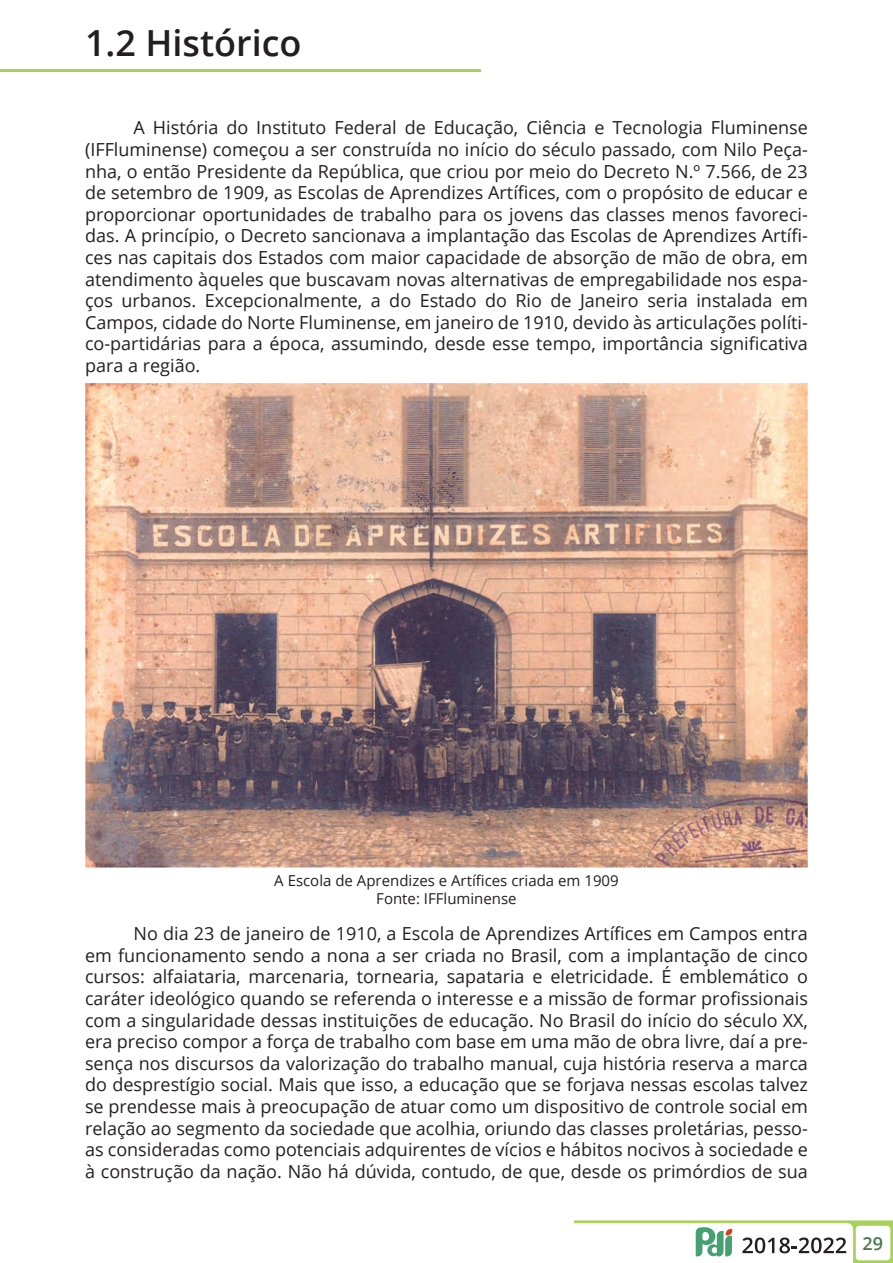
<style>
.page{position:relative;width:893px;height:1263px;background:#fff}
.page>*{position:absolute;margin:0;border:0;box-sizing:border-box;transform-origin:0 0}
.t1{font:600 36px "Open Sans";color:#231f20}
.t2{font:18px/21.6px "Open Sans";color:#231f20;text-align:justify}
.t3{font:600 18px "Open Sans";color:#47784e}
.t4{font:15px/18px "Open Sans";color:#231f20;text-align:center}
</style>
<div class="page">
<svg style="left:574px;top:1220px;width:319px;height:43px"></svg>
<hr style="left:0;top:70px;width:480px;height:2px;background:#a8d158">
<img style="left:85px;top:384px;width:723px;height:483px">
<p class="t1" style="left:85px;top:18px;width:218px">1.2 Histórico</p>
<p class="t2" style="left:85px;top:117px;width:724px;text-indent:49px">A História do Instituto Federal de Educação, Ciência e Tecnologia Fluminense (IFFluminense) começou a ser construída no início do século passado, com Nilo Peça&shy;nha, o então Presidente da República, que criou por meio do Decreto N.º 7.566, de 23 de setembro de 1909, as Escolas de Aprendizes Artífices, com o propósito de educar e proporcionar oportunidades de trabalho para os jovens das classes menos favoreci&shy;das. A princípio, o Decreto sancionava a implantação das Escolas de Aprendizes Artífi&shy;ces nas capitais dos Estados com maior capacidade de absorção de mão de obra, em atendimento àqueles que buscavam novas alternativas de empregabilidade nos espa&shy;ços urbanos. Excepcionalmente, a do Estado do Rio de Janeiro seria instalada em Campos, cidade do Norte Fluminense, em janeiro de 1910, devido às articulações políti&shy;co-partidárias para a época, assumindo, desde esse tempo, importância significativa para a região.</p>
<p class="t4" style="left:274px;top:871px;width:346px">A Escola de Aprendizes e Artífices criada em 1909<br>Fonte: IFFluminense</p>
<p class="t2" style="left:85px;top:922px;width:724px;text-indent:49px">No dia 23 de janeiro de 1910, a Escola de Aprendizes Artífices em Campos entra em funcionamento sendo a nona a ser criada no Brasil, com a implantação de cinco cursos: alfaiataria, marcenaria, tornearia, sapataria e eletricidade. É emblemático o caráter ideológico quando se referenda o interesse e a missão de formar profissionais com a singularidade dessas instituições de educação. No Brasil do início do século XX, era preciso compor a força de trabalho com base em uma mão de obra livre, daí a pre&shy;sença nos discursos da valorização do trabalho manual, cuja história reserva a marca do desprestígio social. Mais que isso, a educação que se forjava nessas escolas talvez se prendesse mais à preocupação de atuar como um dispositivo de controle social em relação ao segmento da sociedade que acolhia, oriundo das classes proletárias, pesso&shy;as consideradas como potenciais adquirentes de vícios e hábitos nocivos à sociedade e à construção da nação. Não há dúvida, contudo, de que, desde os primórdios de sua</p>
<p class="t3" style="left:863px;top:1231px;width:22px">29</p>
</div>
